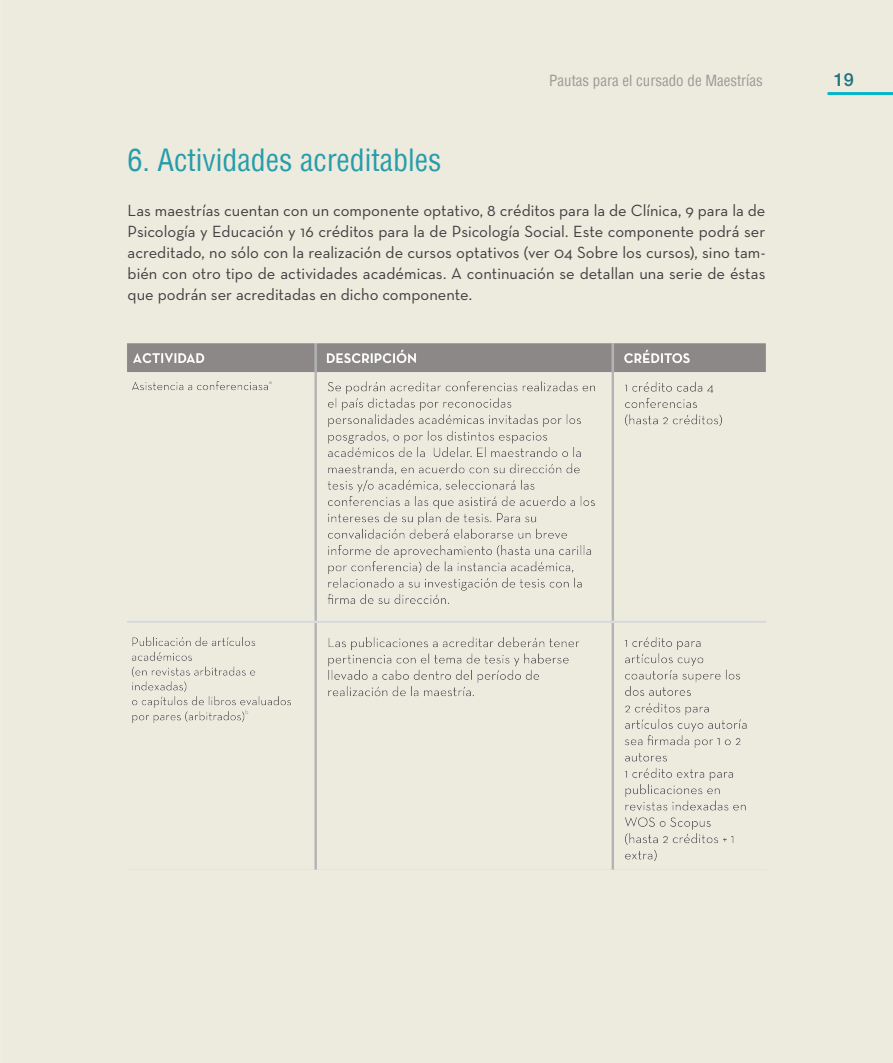
<style>
.page{position:relative;width:893px;height:1063px;background:#fff}
.page>*{position:absolute;margin:0;border:0;box-sizing:border-box;transform-origin:0 0}
.Titulo{font:condensed 30px "Helvetica";color:#269daa}
.t1{font:500 18px "Helvetica Neue LT Std";color:#1e757d}
.Parrafo{font:16.5px/21px "Neutra Text";letter-spacing:.005em;color:#3e3e3f;text-align:justify}
.t2{font:condensed 15px "Helvetica";color:#9a9b96}
</style>
<div class="page">
<div style="left:1px;top:0;width:892px;height:1063px;background:#edeade"></div>
<hr style="left:827px;top:92px;width:66px;height:3px;background:#07b5c9">
<svg style="left:0;top:0;width:1px;height:1063px"></svg>
<img style="left:128px;top:343px;width:637px;height:526px">
<p class="Titulo" style="left:128px;top:141px;width:316px">6. Actividades acreditables</p>
<p class="t2" style="left:549px;top:71px;width:215px">Pautas para el cursado de Maestrías</p>
<p class="t1" style="left:834px;top:69px;width:22px">19</p>
<p class="Parrafo" style="left:128px;top:200px;width:639px">Las maestrías cuentan con un componente optativo, 8 créditos para la de Clínica, 9 para la de Psicología y Educación y 16 créditos para la de Psicología Social. Este componente podrá ser acreditado, no sólo con la realización de cursos optativos (ver 04 Sobre los cursos), sino tam&shy;bién con otro tipo de actividades académicas. A continuación se detallan una serie de éstas que podrán ser acreditadas en dicho componente.</p>
</div>
